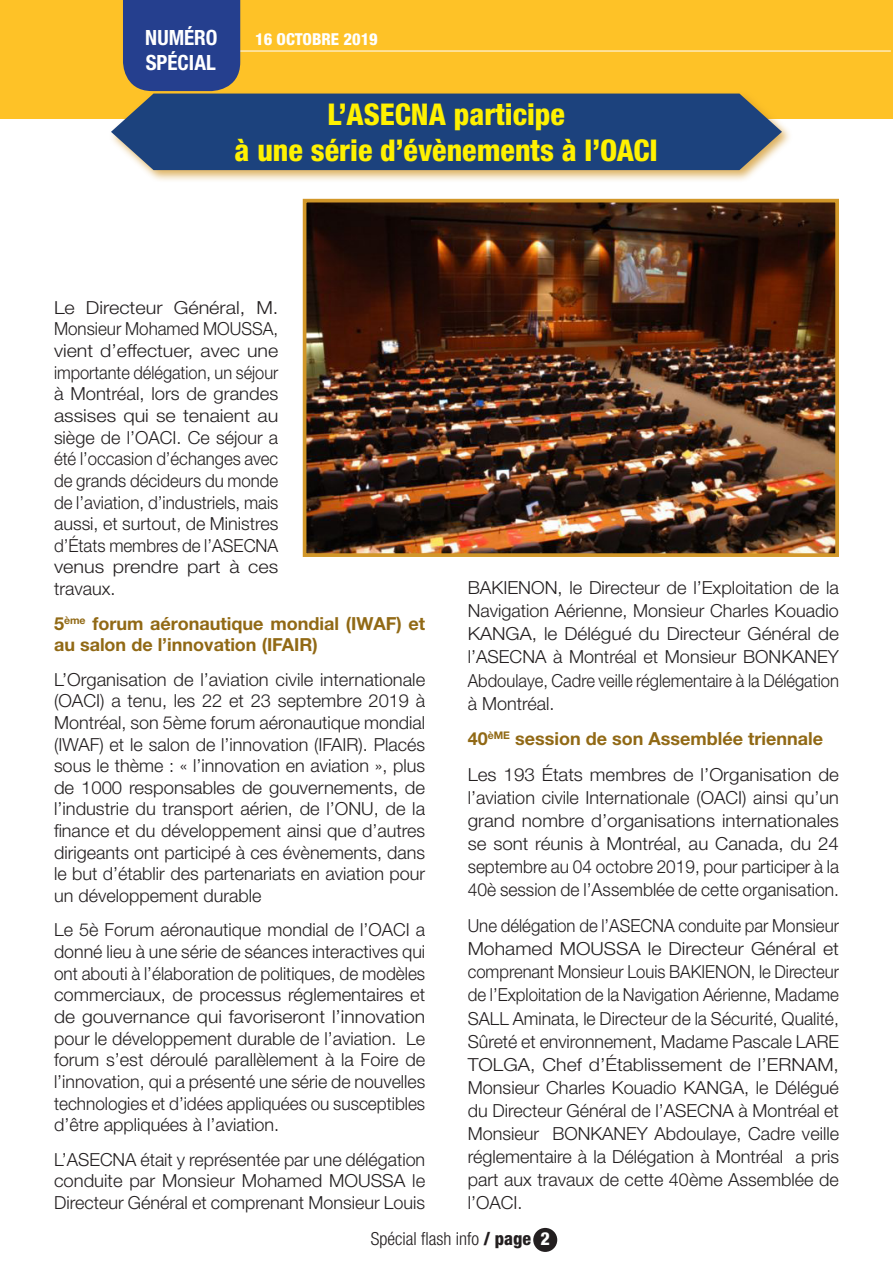
<style>
.page{position:relative;width:893px;height:1263px;background:#fff}
.page>*{position:absolute;margin:0;border:0;box-sizing:border-box;transform-origin:0 0}
.t1{font:800 condensed 30px "Helvetica Neue LT Std";color:#fff101}
.t2{font:700 condensed 21px/25.2px "Helvetica Neue LT Std";color:#fff}
.corps_du_texte{font:300 18px/21.6px "Helvetica Neue LT Std";color:#231f20;text-align:justify}
.corps_du_texte-2{font:300 18px/23.1px "Helvetica Neue LT Std";color:#231f20;text-align:justify;scale:.94 1}
.corps_du_texte-3{font:300 18px/21.6px "Helvetica Neue LT Std";color:#231f20;text-align:justify;scale:1.1 1}
.corps_du_texte-4{font:300 18px/23.1px "Helvetica Neue LT Std";color:#231f20;text-align:justify;scale:1.05 1}
.corps_du_texte-5{font:700 18px/21.6px "Helvetica Neue LT Std";color:#916915}
.t3{font:300 condensed 18px "Helvetica Neue LT Std";color:#231f20}
.t4{font:800 condensed 16.5px "Helvetica Neue LT Std";color:#fff}
.s1{font-weight:800}
.s2{font-weight:800;color:#fff}
</style>
<div class="page">
<div style="left:0;top:0;width:893px;height:119px;background:#fec227"></div>
<hr style="left:240px;top:51px;width:651px;height:1px;background:#fff">
<div style="left:123px;top:0;width:117px;height:90px;background:#253f8e"></div>
<div style="left:533px;top:1228px;width:24px;height:24px;background:#231f20;border-radius:50%"></div>
<div style="left:108px;top:90px;width:685px;height:92px;background:#d29729;opacity:.75"></div>
<div style="left:111px;top:94px;width:671px;height:76px;background:#1c427d"></div>
<img style="left:308px;top:204px;width:526px;height:348px">
<div style="left:303px;top:199px;width:536px;height:358px;border:4px solid #d29729"></div>
<p class="t2" style="left:145px;top:25px;width:74px">NUMÉRO<br>SPÉCIAL</p>
<p class="t4" style="left:255px;top:29px;width:124px">16 OCTOBRE 2019</p>
<p class="t1" style="left:328px;top:95px;width:239px">L’ASECNA participe</p>
<p class="t1" style="left:235px;top:131px;width:425px">à une série d’évènements à l’OACI</p>
<p class="corps_du_texte-3" style="left:54px;top:296px;width:205px">Le Directeur Général, M.<br>Monsieur Mohamed MOUSSA, vient d’effectuer, avec une importante délégation, un séjour à Montréal, lors de grandes assises qui se tenaient au siège de l’OACI. Ce séjour a été l’occasion d’échanges avec de grands décideurs du monde de l’aviation, d’industriels, mais aussi, et surtout, de Ministres d’États membres de l’ASECNA venus prendre part à ces travaux.</p>
<p class="corps_du_texte-5" style="left:54px;top:612px;width:373px">5<sup>ème</sup> forum aéronautique mondial (IWAF) et au salon de l’innovation (IFAIR)</p>
<p class="corps_du_texte" style="left:54px;top:668px;width:373px">L’Organisation de l’aviation civile internationale (OACI) a tenu, les 22 et 23 septembre 2019 à Montréal, son 5ème forum aéronautique mondial (IWAF) et le salon de l’innovation (IFAIR). Placés sous le thème : « l’innovation en aviation », plus de 1000 responsables de gouvernements, de l’industrie du transport aérien, de l’ONU, de la finance et du développement ainsi que d’autres dirigeants ont participé à ces évènements, dans le but d’établir des partenariats en aviation pour un développement durable</p>
<p class="corps_du_texte" style="left:54px;top:919px;width:373px">Le 5è Forum aéronautique mondial de l’OACI a donné lieu à une série de séances interactives qui ont abouti à l’élaboration de politiques, de modèles commerciaux, de processus réglementaires et de gouvernance qui favoriseront l’innovation pour le développement durable de l’aviation. Le forum s’est déroulé parallèlement à la Foire de l’innovation, qui a présenté une série de nouvelles technologies et d’idées appliquées ou susceptibles d’être appliquées à l’aviation.</p>
<p class="corps_du_texte" style="left:54px;top:1148px;width:373px">L’ASECNA était y représentée par une délégation conduite par Monsieur Mohamed MOUSSA le Directeur Général et comprenant Monsieur Louis</p>
<p class="corps_du_texte" style="left:468px;top:576px;width:373px;line-height:23.1px">BAKIENON, le Directeur de l’Exploitation de la Navigation Aérienne, Monsieur Charles Kouadio KANGA, le Délégué du Directeur Général de l’ASECNA à Montréal et Monsieur BONKANEY Abdoulaye, Cadre veille réglementaire à la Délégation à Montréal.</p>
<p class="corps_du_texte-5" style="left:468px;top:728px;width:357px">40<sup>èME</sup> session de son Assemblée triennale</p>
<p class="corps_du_texte-4" style="left:468px;top:763px;width:355px">Les 193 États membres de l’Organisation de l’aviation civile Internationale (OACI) ainsi qu’un grand nombre d’organisations internationales se sont réunis à Montréal, au Canada, du 24 septembre au 04 octobre 2019, pour participer à la 40è session de l’Assemblée de cette organisation.</p>
<p class="corps_du_texte-2" style="left:468px;top:914px;width:396px">Une délégation de l’ASECNA conduite par Monsieur Mohamed MOUSSA le Directeur Général et comprenant Monsieur Louis BAKIENON, le Directeur de l’Exploitation de la Navigation Aérienne, Madame SALL Aminata, le Directeur de la Sécurité, Qualité, Sûreté et environnement, Madame Pascale LARE TOLGA, Chef d’Établissement de l’ERNAM, Monsieur Charles Kouadio KANGA, le Délégué du Directeur Général de l’ASECNA à Montréal et Monsieur BONKANEY Abdoulaye, Cadre veille réglementaire à la Délégation à Montréal a pris part aux travaux de cette 40ème Assemblée de l’OACI.</p>
<p class="t3" style="left:371px;top:1228px;width:180px">Spécial flash info <span class="s1">/ page</span> <span class="s2">2</span></p>
</div>
